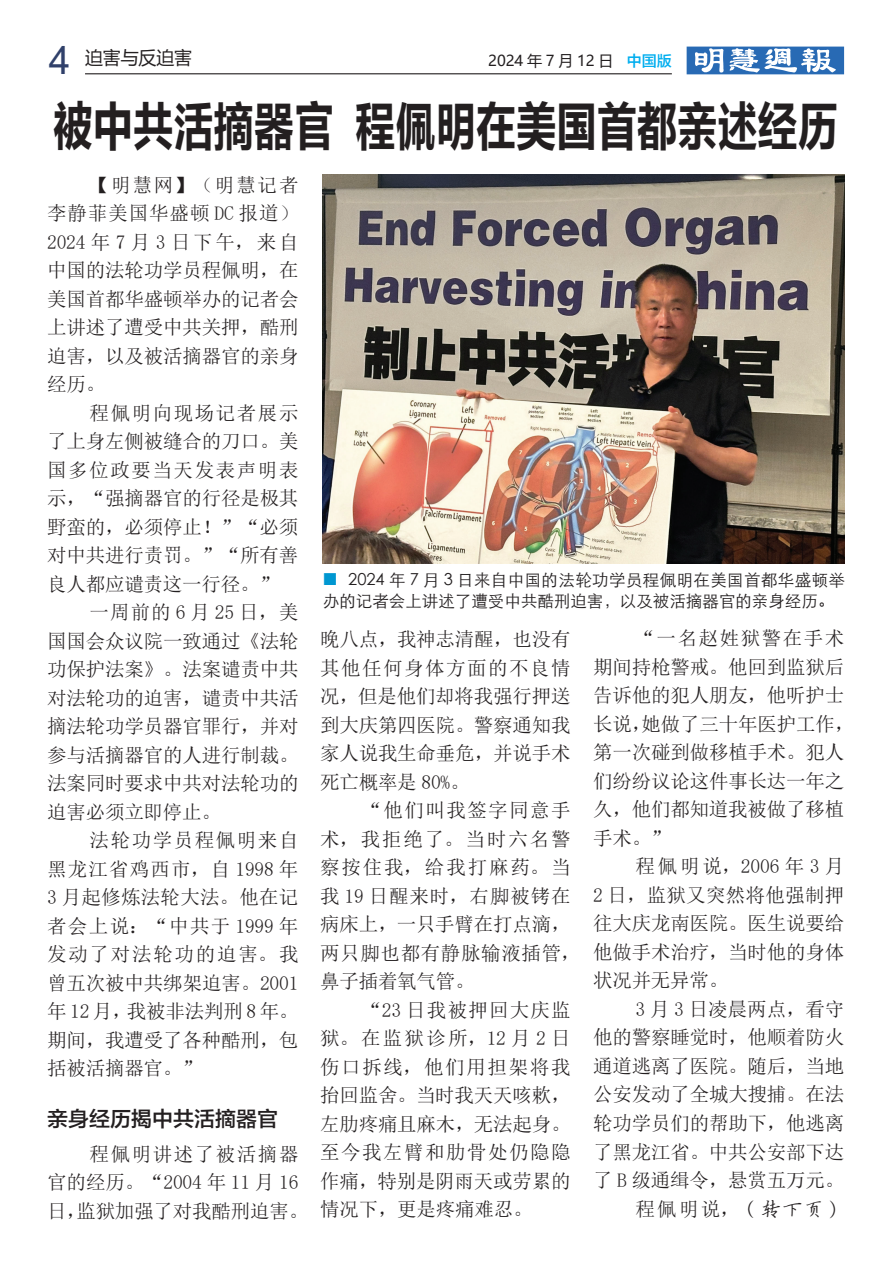
<style>
.page{position:relative;width:893px;height:1263px;background:#fff}
.page>*{position:absolute;margin:0;border:0;box-sizing:border-box;transform-origin:0 0}
.t1{font:54px "FZLTCHK GBK1 0";letter-spacing:-.02em;color:#231f20;scale:.76 1}
.t2{font:21px "FZLTZHK GBK1 0";color:#231f20}
.t3{font:19.5px/28.5px "N Sim Sun";letter-spacing:-.01em;color:#231f20;text-align:justify}
.t4{font:19.5px/28.5px "N Sim Sun";letter-spacing:.045em;color:#231f20}
.t5{font:18px "Microsoft Ya Hei";letter-spacing:-.01em;color:#231f20}
.t6{font:16.5px/21px "ST Xihei";color:#231f20}
.t7{font:15px "Microsoft Ya Hei";color:#231f20}
.s1{font-family:"Arial";font-size:39px;color:#30406a}
.s2{font-family:"FZLTZHK GBK1 0";color:#00aeef}
.s3{font-family:"FZYBKSJW GB1 0"}
</style>
<div class="page">
<hr style="left:85px;top:73px;width:587px;height:1px;background:#231f20">
<svg style="left:687px;top:47px;width:157px;height:27px"></svg>
<img style="left:322px;top:175px;width:522px;height:388px">
<p class="t5" style="left:49px;top:46px;width:145px"><span class="s1">4</span> 迫害与反迫害</p>
<p class="t7" style="left:488px;top:50px;width:185px">2024 年 7 月 12 日 <span class="s2">中国版</span></p>
<h1 class="t1" style="left:52px;top:97px;width:1036px">被中共活摘器官 程佩明在美国首都亲述经历</h1>
<p class="t3" style="left:47px;top:170px;width:253px;text-indent:43px">【明慧网】（明慧记者李静菲美国华盛顿 DC 报道）2024 年 7 月 3 日下午，来自中国的法轮功学员程佩明，在美国首都华盛顿举办的记者会上讲述了遭受中共关押，酷刑迫害，以及被活摘器官的亲身经历。</p>
<p class="t3" style="left:47px;top:398px;width:253px;text-indent:43px">程佩明向现场记者展示了上身左侧被缝合的刀口。美国多位政要当天发表声明表示，“强摘器官的行径是极其野蛮的，必须停止！”“必须对中共进行责罚。”“所有善良人都应谴责这一行径。”</p>
<p class="t3" style="left:47px;top:598px;width:253px;text-indent:43px">一周前的 6 月 25 日，美国国会众议院一致通过《法轮功保护法案》。法案谴责中共对法轮功的迫害，谴责中共活摘法轮功学员器官罪行，并对参与活摘器官的人进行制裁。法案同时要求中共对法轮功的迫害必须立即停止。</p>
<p class="t3" style="left:47px;top:826px;width:253px;text-indent:43px">法轮功学员程佩明来自黑龙江省鸡西市，自 1998 年3 月起修炼法轮大法。他在记者会上说：“中共于 1999 年发动了对法轮功的迫害。我曾五次被中共绑架迫害。2001年 12 月，我被非法判刑 8 年。期间，我遭受了各种酷刑，包括被活摘器官。”</p>
<p class="t2" style="left:47px;top:1107px;width:232px">亲身经历揭中共活摘器官</p>
<p class="t3" style="left:47px;top:1139px;width:263px;text-align:left;text-indent:43px">程佩明讲述了被活摘器官的经历。“2004 年 11 月 16日，监狱加强了对我酷刑迫害。</p>
<p class="t6" style="left:323px;top:568px;width:524px;text-indent:25px">2024 年 7 月 3 日来自中国的法轮功学员程佩明在美国首都华盛顿举办的记者会上讲述了遭受中共酷刑迫害，以及被活摘器官的亲身经历。</p>
<p class="t3" style="left:320px;top:625px;width:252px">晚八点，我神志清醒，也没有其他任何身体方面的不良情况，但是他们却将我强行押送到大庆第四医院。警察通知我家人说我生命垂危，并说手术死亡概率是 80%。</p>
<p class="t4" style="left:320px;top:796px;width:262px;text-indent:43px">“他们叫我签字同意手术，我拒绝了。当时六名警察按住我，给我打麻药。当我 19 日醒来时，右脚被铐在病床上，一只手臂在打点滴，两只脚也都有静脉输液插管，鼻子插着氧气管。</p>
<p class="t3" style="left:320px;top:995px;width:252px;text-indent:43px">“23 日我被押回大庆监狱。在监狱诊所，12 月 2 日伤口拆线，他们用担架将我抬回监舍。当时我天天咳欶，左肋疼痛且麻木，无法起身。至今我左臂和肋骨处仍隐隐作痛，特别是阴雨天或劳累的情况下，更是疼痛难忍。</p>
<p class="t3" style="left:593px;top:624px;width:263px;text-align:left;text-indent:43px">“一名赵姓狱警在手术期间持枪警戒。他回到监狱后告诉他的犯人朋友，他听护士长说，她做了三十年医护工作，第一次碰到做移植手术。犯人们纷纷议论这件事长达一年之久，他们都知道我被做了移植手术。”</p>
<p class="t3" style="left:593px;top:852px;width:253px;text-indent:43px">程佩明说，2006 年 3 月2 日，监狱又突然将他强制押往大庆龙南医院。医生说要给他做手术治疗，当时他的身体状况并无异常。</p>
<p class="t3" style="left:593px;top:995px;width:253px;text-align:right">3 月 3 日凌晨两点，看守<br>他的警察睡觉时，他顺着防火通道逃离了医院。随后，当地公安发动了全城大搜捕。在法轮功学员们的帮助下，他逃离了黑龙江省。中共公安部下达了 B 级通缉令，悬赏五万元。程佩明说，<span class="s3">（转下页）</span></p>
</div>
